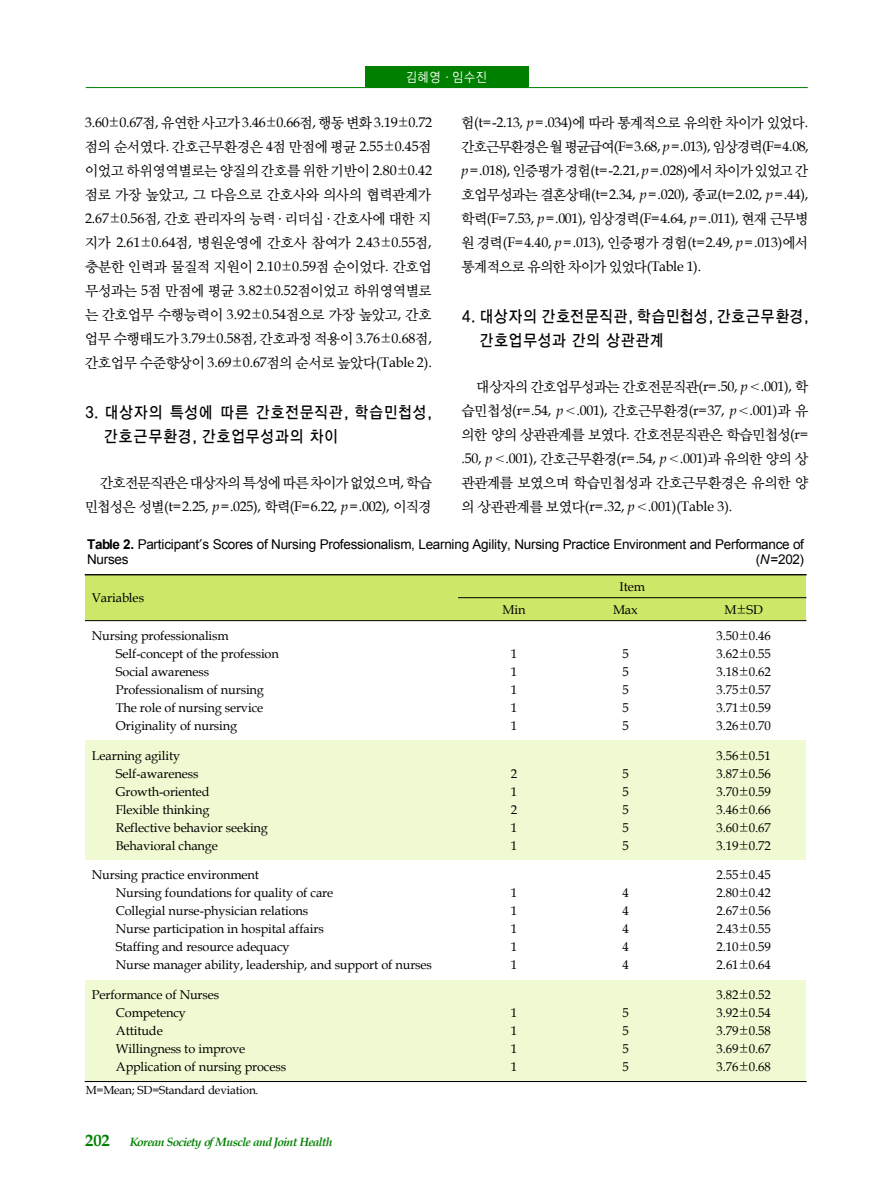
<style>
.page{position:relative;width:893px;height:1191px;background:#fff}
.page>*{position:absolute;margin:0;border:0;box-sizing:border-box;transform-origin:0 0}
.t1{font:15.75px/24px "Korean GD B";letter-spacing:.08em;color:#000;scale:.9 1}
.t2{font:13.95px/24px "Book Antiqua";letter-spacing:-.025em;color:#000;text-align:justify}
.t3{font:13.95px/24px "Korean MJ B";letter-spacing:-.035em;color:#000;text-align:justify}
.t4{font:13.5px/15px "Arial";letter-spacing:-.025em;color:#000}
.t5{font:12.75px/18px "Book Antiqua";letter-spacing:-.01em;color:#000;text-align:justify}
.t6{font:12.75px "Korean GD M";letter-spacing:.085em;color:#fff;scale:.9 1}
.t7{font:italic 700 12px "Book Antiqua";letter-spacing:-.06em;color:#008000}
.t8{font:11.7px "Book Antiqua";letter-spacing:-.015em;color:#000}
.s1{font-family:"Dotum"}
.s2{font-family:"Korean MJ B"}
.s3{font-family:"Book Antiqua"}
.s4{font-family:"TTF97 B79 E Ft CID"}
.s5{font-style:italic}
.s6{font-family:"Book Antiqua";font-style:italic}
.s7{font-family:"Swis 721 Lt BT"}
.s8{font-weight:700}
.s9{font-style:normal;font-size:16.5px}
</style>
<div class="page">
<div style="left:365px;top:66px;width:163px;height:22px;background:#008000"></div>
<hr style="left:86px;top:87px;width:721px;height:1px;background:#008000">
<div style="left:85px;top:575px;width:373px;height:46px;background:#cde768"></div>
<div style="left:458px;top:575px;width:348px;height:23px;background:#cde768"></div>
<div style="left:458px;top:598px;width:111px;height:23px;background:#cde768"></div>
<div style="left:569px;top:598px;width:112px;height:23px;background:#cde768"></div>
<div style="left:681px;top:598px;width:125px;height:23px;background:#cde768"></div>
<div style="left:85px;top:740px;width:373px;height:120px;background:#f0fad2"></div>
<div style="left:458px;top:740px;width:111px;height:120px;background:#f0fad2"></div>
<div style="left:569px;top:740px;width:112px;height:120px;background:#f0fad2"></div>
<div style="left:681px;top:740px;width:125px;height:120px;background:#f0fad2"></div>
<div style="left:85px;top:980px;width:373px;height:102px;background:#f0fad2"></div>
<div style="left:458px;top:980px;width:111px;height:102px;background:#f0fad2"></div>
<div style="left:569px;top:980px;width:112px;height:102px;background:#f0fad2"></div>
<div style="left:681px;top:980px;width:125px;height:102px;background:#f0fad2"></div>
<hr style="left:458px;top:597px;width:348px;height:1px;background:#000">
<hr style="left:85px;top:620px;width:721px;height:1px;background:#000">
<hr style="left:85px;top:1081px;width:721px;height:1px;background:#000">
<hr style="left:85px;top:574px;width:721px;height:1px;background:#000">
<p class="t6" style="left:406px;top:71px;width:91px">김혜영·임수진</p>
<p class="t2" style="left:85px;top:111px;width:348px">3.60<span class="s1">±</span>0.67<span class="s2">점</span>, <span class="s2">유연한 사고가</span> 3.46<span class="s1">±</span>0.66<span class="s2">점</span>, <span class="s2">행동 변화</span> 3.19<span class="s1">±</span>0.72</p>
<p class="t3" style="left:85px;top:135px;width:348px">점의 순서였다<span class="s3">.</span> 간호근무환경은 <span class="s3">4</span>점 만점에 평균 <span class="s3">2.55</span><span class="s1">±</span><span class="s3">0.45</span>점 이었고 하위영역별로는 양질의 간호를 위한 기반이 <span class="s3">2.80</span><span class="s1">±</span><span class="s3">0.42 </span>점로 가장 높았고<span class="s3">,</span> 그 다음으로 간호사와 의사의 협력관계가 <span class="s3">2.67</span><span class="s1">±</span><span class="s3">0.56</span>점<span class="s3">,</span> 간호 관리자의 능력 <span class="s4">․</span> 리더십 <span class="s4">․</span> 간호사에 대한 지</p>
<p class="t2" style="left:85px;top:231px;width:348px"><span class="s2">지가</span> 2.61<span class="s1">±</span>0.64<span class="s2">점</span>, <span class="s2">병원운영에 간호사 참여가</span> 2.43<span class="s1">±</span>0.55<span class="s2">점</span>,</p>
<p class="t3" style="left:85px;top:255px;width:348px">충분한 인력과 물질적 지원이 <span class="s3">2.10</span><span class="s1">±</span><span class="s3">0.59</span>점 순이었다<span class="s3">.</span> 간호업 무성과는 <span class="s3">5</span>점 만점에 평균 <span class="s3">3.82</span><span class="s1">±</span><span class="s3">0.52</span>점이었고 하위영역별로 는 간호업무 수행능력이 <span class="s3">3.92</span><span class="s1">±</span><span class="s3">0.54</span>점으로 가장 높았고<span class="s3">,</span> 간호</p>
<p class="t2" style="left:85px;top:327px;width:348px"><span class="s2">업무 수행태도가</span> 3.79<span class="s1">±</span>0.58<span class="s2">점</span>, <span class="s2">간호과정 적용이</span> 3.76<span class="s1">±</span>0.68<span class="s2">점</span>,</p>
<p class="t3" style="left:85px;top:351px;width:348px">간호업무 수준향상이 <span class="s3">3.69</span><span class="s1">±</span><span class="s3">0.67</span>점의 순서로 높았다<span class="s3">(Table 2).</span></p>
<p class="t1" style="left:105px;top:400px;width:365px;text-indent:-20px">3. 대상자의 특성에 따른 간호전문직관, 학습민첩성, 간호근무환경, 간호업무성과의 차이</p>
<p class="t3" style="left:100px;top:471px;width:334px">간호전문직관은 대상자의 특성에 따른 차이가 없었으며<span class="s3">,</span> 학습</p>
<p class="t2" style="left:85px;top:495px;width:347px"><span class="s2">민첩성은 성별</span>(t=2.25, <span class="s5">p</span>=.025), <span class="s2">학력</span>(F=6.22, <span class="s5">p</span>=.002), <span class="s2">이직경</span></p>
<p class="t3" style="left:461px;top:111px;width:348px">험<span class="s3">(t=-2.13,</span> <span class="s6">p</span><span class="s3">=.034)</span>에 따라 통계적으로 유의한 차이가 있었다<span class="s3">.</span></p>
<p class="t2" style="left:461px;top:135px;width:348px"><span class="s2">간호근무환경은 월 평균급여</span>(F=3.68, <span class="s5">p</span>=.013), <span class="s2">임상경력</span>(F=4.08, <span class="s5">p</span>=.018), <span class="s2">인증평가 경험</span>(t=-2.21, <span class="s5">p</span>=.028)<span class="s2">에서 차이가 있었고 간 호업무성과는 결혼상태</span>(t=2.34, <span class="s5">p</span>=.020), <span class="s2">종교</span>(t=2.02, <span class="s5">p</span>=.44), <span class="s2">학력</span>(F=7.53, <span class="s5">p</span>=.001), <span class="s2">임상경력</span>(F=4.64, <span class="s5">p</span>=.011), <span class="s2">현재 근무병 원 경력</span>(F=4.40, <span class="s5">p</span>=.013), <span class="s2">인증평가 경험</span>(t=2.49, <span class="s5">p</span>=.013)<span class="s2">에서</span></p>
<p class="t3" style="left:461px;top:255px;width:241px">통계적으로 유의한 차이가 있었다<span class="s3">(Table 1).</span></p>
<p class="t1" style="left:480px;top:304px;width:366px;text-indent:-19px">4. 대상자의 간호전문직관, 학습민첩성, 간호근무환경, 간호업무성과 간의 상관관계</p>
<p class="t3" style="left:476px;top:375px;width:333px">대상자의 간호업무성과는 간호전문직관<span class="s3">(r=.50,</span> <span class="s6">p</span><span class="s7">&lt;</span><span class="s3">.001),</span> 학</p>
<p class="t2" style="left:461px;top:399px;width:348px"><span class="s2">습민첩성</span>(r=.54, <span class="s5">p</span><span class="s7">&lt;</span>.001), <span class="s2">간호근무환경</span>(r=37, <span class="s5">p</span><span class="s7">&lt;</span>.001)<span class="s2">과 유</span></p>
<p class="t3" style="left:461px;top:423px;width:348px">의한 양의 상관관계를 보였다<span class="s3">.</span> 간호전문직관은 학습민첩성<span class="s3">(r=</span></p>
<p class="t2" style="left:461px;top:447px;width:348px">.50, <span class="s5">p</span><span class="s7">&lt;</span>.001), <span class="s2">간호근무환경</span>(r=.54, <span class="s5">p</span><span class="s7">&lt;</span>.001)<span class="s2">과 유의한 양의 상</span></p>
<p class="t3" style="left:461px;top:471px;width:348px">관관계를 보였으며 학습민첩성과 간호근무환경은 유의한 양</p>
<p class="t2" style="left:461px;top:495px;width:272px"><span class="s2">의 상관관계를 보였다</span>(r=.32, <span class="s5">p</span><span class="s7">&lt;</span>.001)(Table 3).</p>
<p class="t4" style="left:87px;top:537px;width:718px"><span class="s8">Table 2.</span> Participant<span class="s3">’</span>s Scores of Nursing Professionalism, Learning Agility, Nursing Practice Environment and Performance of<br>Nurses</p>
<p class="t4" style="left:755px;top:552px;width:50px">(<span class="s5">N</span>=202)</p>
<p class="t5" style="left:92px;top:589px;width:54px">Variables</p>
<p class="t5" style="left:116px;top:627px;width:164px;text-align:left;text-indent:-24px">Nursing professionalism<br>Self-concept of the profession<br>Social awareness<br>Professionalism of nursing<br>The role of nursing service<br>Originality of nursing</p>
<p class="t5" style="left:116px;top:747px;width:153px;text-align:left;text-indent:-24px">Learning agility<br>Self-awareness<br>Growth-oriented<br>Flexible thinking<br>Reflective behavior seeking<br>Behavioral change</p>
<p class="t5" style="left:116px;top:866px;width:317px;text-align:left;text-indent:-24px">Nursing practice environment<br>Nursing foundations for quality of care<br>Collegial nurse-physician relations<br>Nurse participation in hospital affairs<br>Staffing and resource adequacy<br>Nurse manager ability, leadership, and support of nurses</p>
<p class="t5" style="left:116px;top:986px;width:172px;text-align:left;text-indent:-24px">Performance of Nurses<br>Competency<br>Attitude<br>Willingness to improve<br>Application of nursing process</p>
<p class="t8" style="left:86px;top:1083px;width:174px">M=Mean; SD=Standard deviation.</p>
<p class="t7" style="left:85px;top:1135px;width:249px"><span class="s9">202</span> Korean Society of Muscle and Joint Health</p>
<p class="t5" style="left:619px;top:578px;width:27px">Item</p>
<p class="t5" style="left:502px;top:601px;width:24px">Min</p>
<p class="t5" style="left:613px;top:601px;width:26px">Max</p>
<p class="t5" style="left:724px;top:601px;width:40px">M<span class="s1">±</span>SD</p>
<p class="t5" style="left:511px;top:645px;width:8px">1<br>1<br>1<br>1<br>1</p>
<p class="t5" style="left:622px;top:645px;width:8px">5<br>5<br>5<br>5<br>5</p>
<p class="t5" style="left:511px;top:765px;width:8px">2<br>1<br>2<br>1<br>1</p>
<p class="t5" style="left:622px;top:765px;width:8px">5<br>5<br>5<br>5<br>5</p>
<p class="t5" style="left:511px;top:884px;width:8px">1<br>1<br>1<br>1<br>1</p>
<p class="t5" style="left:622px;top:884px;width:8px">4<br>4<br>4<br>4<br>4</p>
<p class="t5" style="left:511px;top:1004px;width:8px">1<br>1<br>1<br>1</p>
<p class="t5" style="left:622px;top:1004px;width:8px">5<br>5<br>5<br>5</p>
<p class="t5" style="left:716px;top:627px;width:56px">3.50<span class="s1">±</span>0.46<br>3.62<span class="s1">±</span>0.55<br>3.18<span class="s1">±</span>0.62<br>3.75<span class="s1">±</span>0.57<br>3.71<span class="s1">±</span>0.59<br>3.26<span class="s1">±</span>0.70</p>
<p class="t5" style="left:716px;top:747px;width:56px">3.56<span class="s1">±</span>0.51<br>3.87<span class="s1">±</span>0.56<br>3.70<span class="s1">±</span>0.59<br>3.46<span class="s1">±</span>0.66<br>3.60<span class="s1">±</span>0.67<br>3.19<span class="s1">±</span>0.72</p>
<p class="t5" style="left:716px;top:866px;width:56px">2.55<span class="s1">±</span>0.45<br>2.80<span class="s1">±</span>0.42<br>2.67<span class="s1">±</span>0.56<br>2.43<span class="s1">±</span>0.55<br>2.10<span class="s1">±</span>0.59<br>2.61<span class="s1">±</span>0.64</p>
<p class="t5" style="left:716px;top:986px;width:56px">3.82<span class="s1">±</span>0.52<br>3.92<span class="s1">±</span>0.54<br>3.79<span class="s1">±</span>0.58<br>3.69<span class="s1">±</span>0.67<br>3.76<span class="s1">±</span>0.68</p>
</div>
